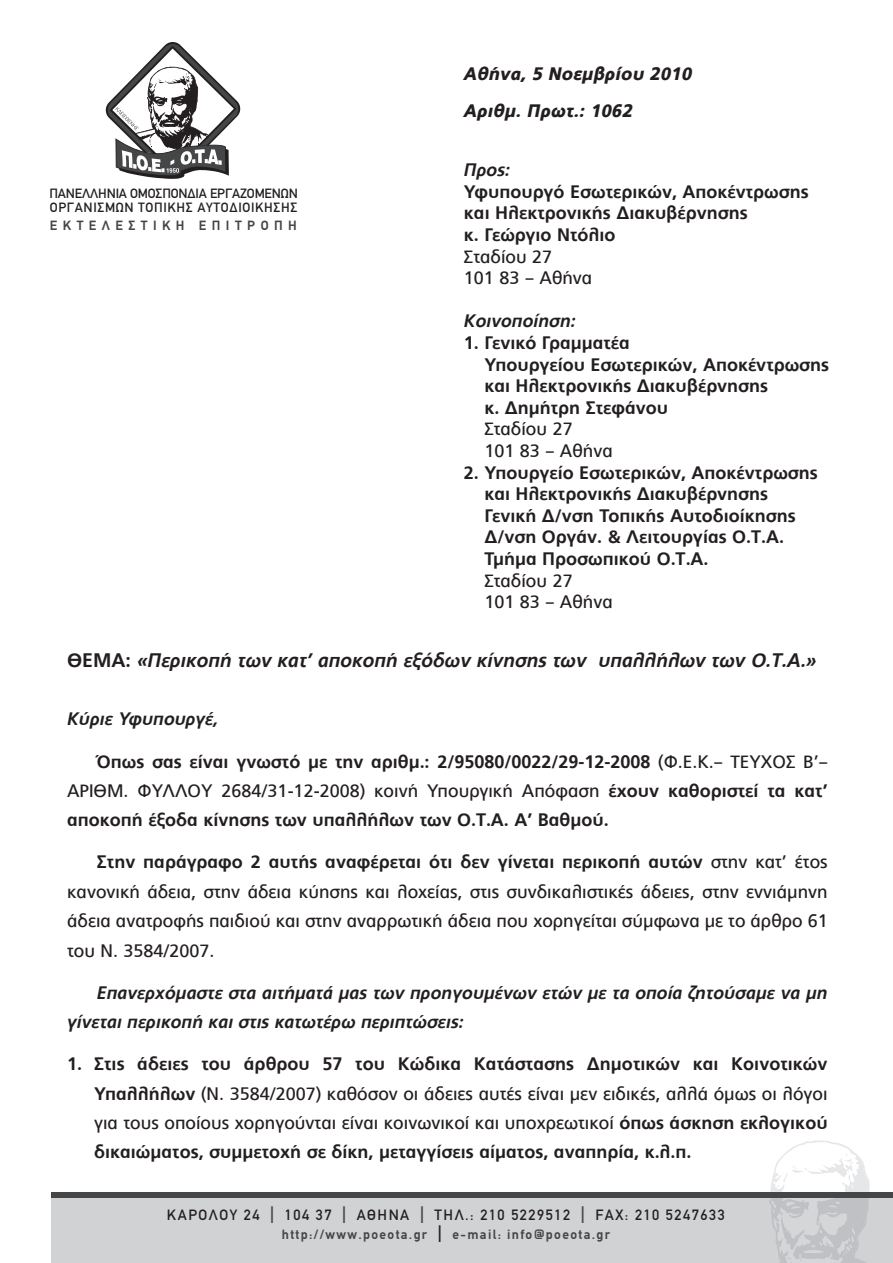
<style>
.page{position:relative;width:893px;height:1263px;background:#fff}
.page>*{position:absolute;margin:0;border:0;box-sizing:border-box;transform-origin:0 0}
.t1{font:italic 700 19.5px "PF Catalog";color:#231f20}
.t2{font:700 18px/21.6px "PF Catalog";color:#231f20}
.t3{font:18px/29.4px "PF Catalog";color:#231f20;text-align:justify}
.t4{font:italic 700 18px/29.4px "PF Catalog";color:#231f20}
.t5{font:italic 900 18px "PF Catalog";color:#231f20}
.t6{font:500 15px "PF Din Text";letter-spacing:.1em;color:#231f20}
.t7{font:500 13.5px/14.2px "PF Din Text";letter-spacing:-.01em;color:#231f20}
.t8{font:700 13.5px "PF Din Text";letter-spacing:.1em;color:#454647}
.t9{font:700 13.5px "PF Din Text";letter-spacing:.405em;color:#454647}
.s1{font-weight:400}
.s2{font-style:normal}
.s3{font-weight:700}
.s4{font-weight:300;font-size:24px;color:#454647}
.s5{font-weight:300;font-size:24px;color:#231f20}
</style>
<div class="page">
<div style="left:51px;top:1196px;width:842px;height:67px;background:#d1d2d4"></div>
<svg style="left:769px;top:1140px;width:101px;height:123px"></svg>
<svg style="left:105px;top:42px;width:136px;height:137px"></svg>
<div style="left:51px;top:1192px;width:842px;height:6px;background:#454647"></div>
<p class="t7" style="left:49px;top:186px;width:250px">ΠΑΝΕΛΛΗΝΙΑ ΟΜΟΣΠΟΝ∆ΙΑ ΕΡΓΑΖΟΜΕΝΩΝ<br>ΟΡΓΑΝΙΣΜΩΝ ΤΟΠΙΚΗΣ ΑΥΤΟ∆ΙΟΙΚΗΣΗΣ</p>
<p class="t9" style="left:50px;top:217px;width:248px">ΕΚΤΕΛΕΣΤΙΚΗ ΕΠΙΤΡΟΠΗ</p>
<p class="t5" style="left:464px;top:63px;width:230px">Aθήνα, 5 Noεμβρίου 2010</p>
<p class="t5" style="left:464px;top:100px;width:170px">Aριθμ. Πρωτ.: 1062</p>
<p class="t4" style="left:464px;top:155px;width:48px">Προς:</p>
<p class="t2" style="left:464px;top:181px;width:346px">Υφυπουργό Εσωτερικών, Αποκέντρωσης</p>
<p class="t2" style="left:464px;top:202px;width:285px">και Ηλεκτρονικής Διακυβέρνησης</p>
<p class="t2" style="left:464px;top:224px;width:153px">κ. Γεώργιο Ντόλιο</p>
<p class="t3" style="left:464px;top:242px;width:90px">Σταδίου 27</p>
<p class="t3" style="left:464px;top:264px;width:130px">101 83 – Αθήνα</p>
<p class="t4" style="left:464px;top:307px;width:113px">Κοινοποίηση:</p>
<p class="t2" style="left:484px;top:332px;width:346px;text-indent:-20px">1. Γενικό Γραμματέα<br>Υπουργείου Εσωτερικών, Αποκέντρωσης και Ηλεκτρονικής Διακυβέρνησης<br>κ. Δημήτρη Στεφάνου<br><span class="s1">Σταδίου 27<br>101 83 – Αθήνα</span></p>
<p class="t2" style="left:484px;top:462px;width:335px;text-indent:-20px">2. Υπουργείο Εσωτερικών, Αποκέντρωσης και Ηλεκτρονικής Διακυβέρνησης<br>Γενική Δ/νση Τοπικής Αυτοδιοίκησης<br>Δ/νση Οργάν. &amp; Λειτουργίας Ο.Τ.Α.<br>Τμήμα Προσωπικού Ο.Τ.Α.<br><span class="s1">Σταδίου 27<br>101 83 – Αθήνα</span></p>
<p class="t1" style="left:67px;top:648px;width:751px"><span class="s2">ΘΕΜΑ:</span> «Περικοπή των κατ’ αποκοπή εξόδων κίνησης των υπαλλήλων των Ο.Τ.Α.»</p>
<p class="t4" style="left:67px;top:704px;width:153px">Κύριε Υφυπουργέ,</p>
<p class="t2" style="left:67px;top:747px;width:762px;line-height:29.4px;text-align:justify;text-indent:30px">Όπως σας είναι γνωστό με την αριθμ.: 2/95080/0022/29-12-2008 <span class="s1">(Φ.Ε.Κ.– ΤΕΥΧΟΣ Β’– ΑΡΙΘΜ. ΦΥΛΛΟΥ 2684/31-12-2008) κοινή Υπουργική Απόφαση</span> έχουν καθοριστεί τα κατ’ αποκοπή έξοδα κίνησης των υπαλλήλων των Ο.Τ.Α. Α’ Βαθμού.</p>
<p class="t3" style="left:67px;top:848px;width:762px;text-indent:30px"><span class="s3">Στην παράγραφο 2 αυτής αναφέρεται ότι δεν γίνεται περικοπή αυτών</span> στην κατ’ έτος κανονική άδεια, στην άδεια κύησης και λοχείας, στις συνδικαλιστικές άδειες, στην εννιάμηνη άδεια ανατροφής παιδιού και στην αναρρωτική άδεια που χορηγείται σύμφωνα με το άρθρο 61 του Ν. 3584/2007.</p>
<p class="t4" style="left:67px;top:978px;width:762px;text-indent:30px">Επανερχόμαστε στα αιτήματά μας των προηγουμένων ετών με τα οποία ζητούσαμε να μη γίνεται περικοπή και στις κατωτέρω περιπτώσεις:</p>
<p class="t2" style="left:94px;top:1049px;width:735px;line-height:29.4px;text-align:justify;text-indent:-27px">1. Στις άδειες του άρθρου 57 του Κώδικα Κατάστασης Δημοτικών και Κοινοτικών Υπαλλήλων <span class="s1">(Ν. 3584/2007) καθόσον οι άδειες αυτές είναι μεν ειδικές, αλλά όμως οι λόγοι για τους οποίους χορηγούνται είναι κοινωνικοί και υποχρεωτικοί</span> όπως άσκηση εκλογικού δικαιώματος, συμμετοχή σε δίκη, μεταγγίσεις αίματος, αναπηρία, κ.λ.π.</p>
<p class="t6" style="left:167px;top:1206px;width:559px">ΚΑΡΟΛΟΥ 24 <span class="s4">I</span> 104 37 <span class="s4">I</span> ΑΘΗΝΑ <span class="s4">I</span> ΤΗΛ.: 210 5229512 <span class="s4">I</span> FAX: 210 5247633</p>
<p class="t8" style="left:282px;top:1226px;width:330px">http://www.poeota.gr <span class="s5">I</span> e-mail: info@poeota.gr</p>
</div>
